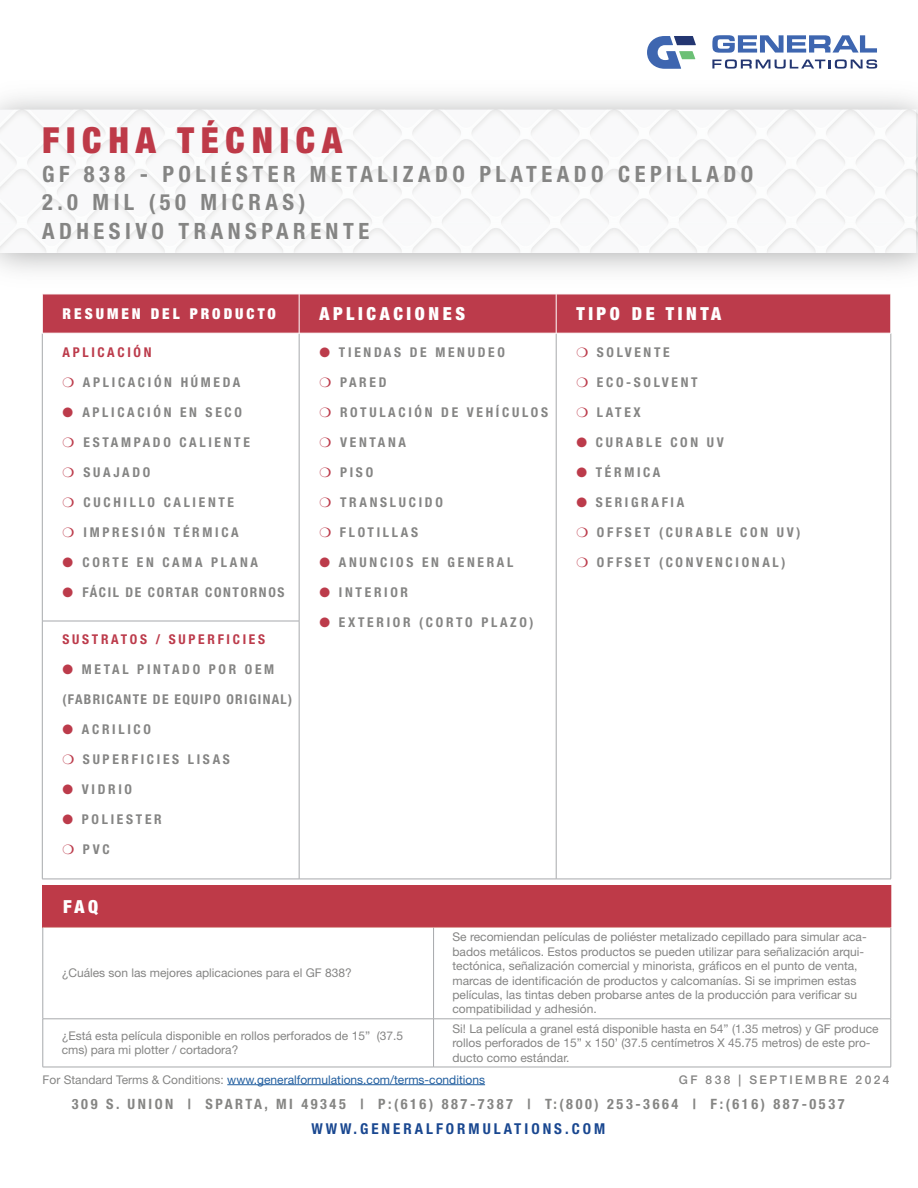
<style>
.page{position:relative;width:918px;height:1188px;background:#fff}
.page>*{position:absolute;margin:0;border:0;box-sizing:border-box;transform-origin:0 0}
.t1{font:900 condensed 36px "Helvetica Neue LT Std";letter-spacing:.19em;color:#be3a48}
.t2{font:700 condensed 22.5px/28.5px "Helvetica Neue LT Std";letter-spacing:.2em;color:#858584}
.t3{font:900 condensed 18px "Helvetica Neue LT Std";letter-spacing:.2em;color:#fff}
.t4{font:700 condensed 15px "Helvetica Neue LT Std";letter-spacing:.2em;color:#194790}
.t5{font:900 condensed 15px "Helvetica Neue LT Std";letter-spacing:.2em;color:#fff}
.t6{font:700 condensed 14.25px "Helvetica Neue LT Std";letter-spacing:.18em;color:#858583}
.t7{font:700 condensed 13.5px "Helvetica Neue LT Std";letter-spacing:.2em;color:#858584}
.t8{font:700 condensed 13.5px "Helvetica Neue LT Std";letter-spacing:.2em;color:#bc3b4b}
.t9{font:700 condensed 13.5px "Helvetica Neue LT Std";letter-spacing:.1em;color:#858584}
.t10{font:700 condensed 13.5px "Helvetica Neue LT Std";letter-spacing:.12em;color:#858584}
.Table_Text{font:12px/14.4px "Helvetica Neue LT Std";color:#858584}
.t11{font:12px "Helvetica Neue LT Std";color:#215e9f}
.t12{font:500 12px "Helvetica Neue LT Std";letter-spacing:.2em;color:#858584}
.s1{color:#bc3b4b}
.s2{color:#858584}
</style>
<div class="page">
<img style="left:1px;top:110px;width:679px;height:143px">
<img style="left:680px;top:110px;width:238px;height:143px">
<svg style="left:712px;top:59px;width:165px;height:10px"></svg>
<svg style="left:712px;top:35px;width:165px;height:18px"></svg>
<svg style="left:647px;top:36px;width:49px;height:33px"></svg>
<div style="left:43px;top:885px;width:848px;height:42px;background:#be3a48"></div>
<hr style="left:433px;top:928px;width:1px;height:91px;background:#a7a9ac">
<hr style="left:43px;top:1019px;width:391px;height:1px;background:#a7a9ac">
<hr style="left:434px;top:1019px;width:457px;height:1px;background:#a7a9ac">
<hr style="left:433px;top:1019px;width:1px;height:48px;background:#a7a9ac">
<hr style="left:43px;top:928px;width:1px;height:91px;background:#a7a9ac">
<hr style="left:891px;top:928px;width:1px;height:91px;background:#a7a9ac">
<hr style="left:43px;top:1019px;width:1px;height:48px;background:#a7a9ac">
<hr style="left:891px;top:1019px;width:1px;height:48px;background:#a7a9ac">
<hr style="left:43px;top:1067px;width:391px;height:1px;background:#a7a9ac">
<hr style="left:434px;top:1067px;width:457px;height:1px;background:#a7a9ac">
<hr style="left:891px;top:885px;width:1px;height:42px;background:#be3a48">
<hr style="left:43px;top:927px;width:391px;height:1px;background:#dfa7a0">
<hr style="left:434px;top:927px;width:457px;height:1px;background:#dfa7a0">
<hr style="left:227px;top:1084px;width:258px;height:1px;background:#215e9f">
<div style="left:43px;top:295px;width:848px;height:38px;background:#bc3b4b"></div>
<hr style="left:42px;top:333px;width:1px;height:288px;background:#a7a9ac">
<hr style="left:299px;top:333px;width:1px;height:288px;background:#a7a9ac">
<hr style="left:556px;top:333px;width:1px;height:288px;background:#a7a9ac">
<hr style="left:891px;top:333px;width:1px;height:288px;background:#a7a9ac">
<hr style="left:42px;top:621px;width:257px;height:1px;background:#a7a9ac">
<hr style="left:42px;top:621px;width:1px;height:258px;background:#a7a9ac">
<hr style="left:299px;top:621px;width:1px;height:258px;background:#a7a9ac">
<hr style="left:556px;top:621px;width:1px;height:258px;background:#a7a9ac">
<hr style="left:891px;top:621px;width:1px;height:258px;background:#a7a9ac">
<hr style="left:42px;top:879px;width:257px;height:1px;background:#a7a9ac">
<hr style="left:299px;top:879px;width:257px;height:1px;background:#a7a9ac">
<hr style="left:556px;top:879px;width:335px;height:1px;background:#a7a9ac">
<hr style="left:299px;top:294px;width:1px;height:39px;background:#fff">
<hr style="left:556px;top:294px;width:1px;height:39px;background:#fff">
<hr style="left:42px;top:333px;width:257px;height:1px;background:#fff">
<hr style="left:299px;top:333px;width:257px;height:1px;background:#fff">
<hr style="left:556px;top:333px;width:335px;height:1px;background:#fff">
<p class="t1" style="left:42px;top:118px;width:301px">FICHA TÉCNICA</p>
<p class="t2" style="left:42px;top:159px;width:713px">GF 838 - POLIÉSTER METALIZADO PLATEADO CEPILLADO<br>2.0 MIL (50 MICRAS)</p>
<p class="t2" style="left:42px;top:216px;width:329px">ADHESIVO TRANSPARENTE</p>
<p class="t5" style="left:63px;top:304px;width:215px">RESUMEN DEL PRODUCTO</p>
<p class="t3" style="left:319px;top:302px;width:147px">APLICACIONES</p>
<p class="t3" style="left:576px;top:302px;width:146px">TIPO DE TINTA</p>
<p class="t8" style="left:63px;top:344px;width:91px">APLICACIÓN</p>
<p class="t7" style="left:63px;top:374px;width:179px"><span class="s1">❍</span> APLICACIÓN HÚMEDA</p>
<p class="t7" style="left:63px;top:404px;width:181px"><span class="s1">●</span> APLICACIÓN EN SECO</p>
<p class="t7" style="left:63px;top:434px;width:189px"><span class="s1">❍</span> ESTAMPADO CALIENTE</p>
<p class="t7" style="left:63px;top:464px;width:89px"><span class="s1">❍</span> SUAJADO</p>
<p class="t7" style="left:63px;top:494px;width:173px"><span class="s1">❍</span> CUCHILLO CALIENTE</p>
<p class="t7" style="left:63px;top:524px;width:178px"><span class="s1">❍</span> IMPRESIÓN TÉRMICA</p>
<p class="t7" style="left:63px;top:554px;width:197px"><span class="s1">●</span> CORTE EN CAMA PLANA</p>
<p class="t10" style="left:63px;top:584px;width:223px"><span class="s1">●</span> FÁCIL DE CORTAR CONTORNOS</p>
<p class="t7" style="left:319px;top:344px;width:187px"><span class="s1">●</span> TIENDAS DE MENUDEO</p>
<p class="t7" style="left:319px;top:374px;width:69px"><span class="s1">❍</span> PARED</p>
<p class="t7" style="left:319px;top:404px;width:230px"><span class="s1">❍</span> ROTULACIÓN DE VEHÍCULOS</p>
<p class="t7" style="left:319px;top:434px;width:88px"><span class="s1">❍</span> VENTANA</p>
<p class="t7" style="left:319px;top:464px;width:55px"><span class="s1">❍</span> PISO</p>
<p class="t7" style="left:319px;top:494px;width:125px"><span class="s1">❍</span> TRANSLUCIDO</p>
<p class="t7" style="left:319px;top:524px;width:100px"><span class="s1">❍</span> FLOTILLAS</p>
<p class="t7" style="left:319px;top:554px;width:195px"><span class="s1">●</span> ANUNCIOS EN GENERAL</p>
<p class="t7" style="left:319px;top:584px;width:90px"><span class="s1">●</span> INTERIOR</p>
<p class="t7" style="left:319px;top:614px;width:216px"><span class="s1">●</span> EXTERIOR (CORTO PLAZO)</p>
<p class="t7" style="left:576px;top:344px;width:95px"><span class="s1">❍</span> SOLVENTE</p>
<p class="t7" style="left:576px;top:374px;width:123px"><span class="s1">❍</span> ECO-SOLVENT</p>
<p class="t7" style="left:576px;top:404px;width:66px"><span class="s1">❍</span> LATEX</p>
<p class="t7" style="left:576px;top:434px;width:149px"><span class="s1">●</span> CURABLE CON UV</p>
<p class="t7" style="left:576px;top:464px;width:85px"><span class="s1">●</span> TÉRMICA</p>
<p class="t7" style="left:576px;top:494px;width:109px"><span class="s1">●</span> SERIGRAFIA</p>
<p class="t7" style="left:576px;top:524px;width:226px"><span class="s1">❍</span> OFFSET (CURABLE CON UV)</p>
<p class="t7" style="left:576px;top:554px;width:211px"><span class="s1">❍</span> OFFSET (CONVENCIONAL)</p>
<p class="t8" style="left:63px;top:631px;width:204px">SUSTRATOS / SUPERFICIES</p>
<p class="t7" style="left:63px;top:661px;width:213px"><span class="s1">●</span> METAL PINTADO POR OEM</p>
<p class="t9" style="left:63px;top:691px;width:231px">(FABRICANTE DE EQUIPO ORIGINAL)</p>
<p class="t7" style="left:63px;top:721px;width:90px"><span class="s1">●</span> ACRILICO</p>
<p class="t7" style="left:63px;top:751px;width:169px"><span class="s1">❍</span> SUPERFICIES LISAS</p>
<p class="t7" style="left:63px;top:781px;width:71px"><span class="s1">●</span> VIDRIO</p>
<p class="t7" style="left:63px;top:811px;width:101px"><span class="s1">●</span> POLIESTER</p>
<p class="t7" style="left:63px;top:841px;width:49px"><span class="s1">❍</span> PVC</p>
<p class="t3" style="left:63px;top:895px;width:37px">FAQ</p>
<p class="Table_Text" style="left:62px;top:966px;width:292px">¿Cuáles son las mejores aplicaciones para el GF 838?</p>
<p class="Table_Text" style="left:452px;top:930px;width:416px">Se recomiendan películas de poliéster metalizado cepillado para simular aca&shy;bados metálicos. Estos productos se pueden utilizar para señalización arqui&shy;tectónica, señalización comercial y minorista, gráficos en el punto de venta, marcas de identificación de productos y calcomanías. Si se imprimen estas películas, las tintas deben probarse antes de la producción para verificar su compatibilidad y adhesión.</p>
<p class="Table_Text" style="left:62px;top:1028px;width:343px">¿Está esta película disponible en rollos perforados de 15” (37.5 cms) para mi plotter / cortadora?</p>
<p class="Table_Text" style="left:452px;top:1021px;width:428px">Si! La película a granel está disponible hasta en 54” (1.35 metros) y GF produce rollos perforados de 15” x 150’ (37.5 centímetros X 45.75 metros) de este pro&shy;ducto como estándar.</p>
<p class="t11" style="left:43px;top:1072px;width:444px"><span class="s2">For Standard Terms &amp; Conditions:</span> www.generalformulations.com/terms-conditions</p>
<p class="t12" style="left:679px;top:1072px;width:212px">GF 838 | SEPTIEMBRE 2024</p>
<p class="t6" style="left:72px;top:1095px;width:774px">309 S. UNION | SPARTA, MI 49345 | P:(616) 887-7387 | T:(800) 253-3664 | F:(616) 887-0537</p>
<p class="t4" style="left:311px;top:1120px;width:295px">WWW.GENERALFORMULATIONS.COM</p>
</div>
